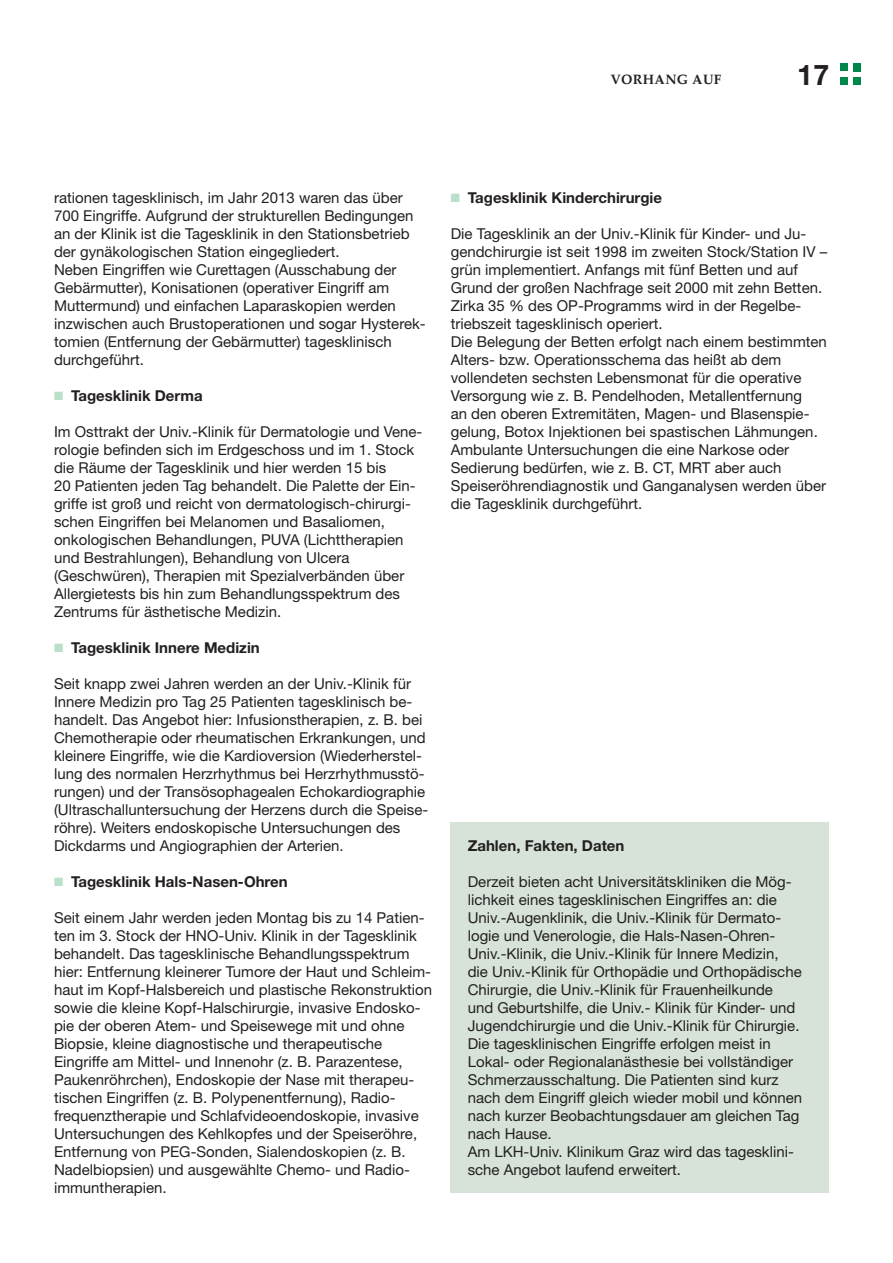
<style>
.page{position:relative;width:893px;height:1263px;background:#fff}
.page>*{position:absolute;margin:0;border:0;box-sizing:border-box;transform-origin:0 0}
.t1{font:700 28.5px "Helvetica Neue LT";color:#231f20}
.t2{font:15px/18px "Helvetica Neue LT";color:#231f20}
.t3{font:700 15px "Helvetica Neue LT";color:#231f20}
.t4{font:700 13.5px "Palatino";letter-spacing:.025em;color:#231f20}
.s1{color:#bae0ca}
</style>
<div class="page">
<div style="left:853px;top:64px;width:8px;height:8px;background:#00854a"></div>
<div style="left:840px;top:64px;width:7px;height:7px;background:#00854a"></div>
<div style="left:853px;top:77px;width:8px;height:8px;background:#00854a"></div>
<div style="left:840px;top:77px;width:7px;height:8px;background:#00854a"></div>
<div style="left:451px;top:823px;width:378px;height:370px;background:#d7e3d8"></div>
<p class="t4" style="left:610px;top:68px;width:112px">VORHANG AUF</p>
<h1 class="t1" style="left:797px;top:57px;width:33px">17</h1>
<p class="t2" style="left:54px;top:189px;width:372px">rationen tagesklinisch, im Jahr 2013 waren das über 700 Eingriffe. Aufgrund der strukturellen Bedingungen an der Klinik ist die Tagesklinik in den Stationsbetrieb der gynäkologischen Station eingegliedert.<br>Neben Eingriffen wie Curettagen (Ausschabung der Gebärmutter), Konisationen (operativer Eingriff am Muttermund) und einfachen Laparaskopien werden inzwischen auch Brustoperationen und sogar Hysterek&shy;tomien (Entfernung der Gebärmutter) tagesklinisch durchgeführt.</p>
<p class="t3" style="left:54px;top:387px;width:150px"><span class="s1">■</span> Tagesklinik Derma</p>
<p class="t2" style="left:54px;top:423px;width:370px">Im Osttrakt der Univ.-Klinik für Dermatologie und Vene&shy;rologie befinden sich im Erdgeschoss und im 1. Stock die Räume der Tagesklinik und hier werden 15 bis<br>20 Patienten jeden Tag behandelt. Die Palette der Ein&shy;griffe ist groß und reicht von dermatologisch-chirurgi&shy;schen Eingriffen bei Melanomen und Basaliomen, onkologischen Behandlungen, PUVA (Lichttherapien und Bestrahlungen), Behandlung von Ulcera (Geschwüren), Therapien mit Spezialverbänden über Allergietests bis hin zum Behandlungsspektrum des Zentrums für ästhetische Medizin.</p>
<p class="t3" style="left:54px;top:639px;width:207px"><span class="s1">■</span> Tagesklinik Innere Medizin</p>
<p class="t2" style="left:54px;top:675px;width:374px">Seit knapp zwei Jahren werden an der Univ.-Klinik für Innere Medizin pro Tag 25 Patienten tagesklinisch be&shy;handelt. Das Angebot hier: Infusionstherapien, z. B. bei Chemotherapie oder rheumatischen Erkrankungen, und kleinere Eingriffe, wie die Kardioversion (Wiederherstel&shy;lung des normalen Herzrhythmus bei Herzrhythmusstö&shy;rungen) und der Transösophagealen Echokardiographie (Ultraschalluntersuchung der Herzens durch die Speise&shy;röhre). Weiters endoskopische Untersuchungen des Dickdarms und Angiographien der Arterien.</p>
<p class="t3" style="left:54px;top:873px;width:235px"><span class="s1">■</span> Tagesklinik Hals-Nasen-Ohren</p>
<p class="t2" style="left:54px;top:909px;width:380px">Seit einem Jahr werden jeden Montag bis zu 14 Patien&shy;ten im 3. Stock der HNO-Univ. Klinik in der Tagesklinik behandelt. Das tagesklinische Behandlungsspektrum hier: Entfernung kleinerer Tumore der Haut und Schleim&shy;haut im Kopf-Halsbereich und plastische Rekonstruktion sowie die kleine Kopf-Halschirurgie, invasive Endosko&shy;pie der oberen Atem- und Speisewege mit und ohne Biopsie, kleine diagnostische und therapeutische Eingriffe am Mittel- und Innenohr (z. B. Parazentese, Paukenröhrchen), Endoskopie der Nase mit therapeu&shy;tischen Eingriffen (z. B. Polypenentfernung), Radio&shy;frequenztherapie und Schlafvideoendoskopie, invasive Untersuchungen des Kehlkopfes und der Speiseröhre, Entfernung von PEG-Sonden, Sialendoskopien (z. B.<br>Nadelbiopsien) und ausgewählte Chemo- und Radio&shy;immuntherapien.</p>
<p class="t3" style="left:451px;top:188px;width:213px"><span class="s1">■</span> Tagesklinik Kinderchirurgie</p>
<p class="t2" style="left:451px;top:225px;width:378px">Die Tagesklinik an der Univ.-Klinik für Kinder- und Ju&shy;gendchirurgie ist seit 1998 im zweiten Stock/Station IV – grün implementiert. Anfangs mit fünf Betten und auf Grund der großen Nachfrage seit 2000 mit zehn Betten.<br>Zirka 35 % des OP-Programms wird in der Regelbe&shy;triebszeit tagesklinisch operiert.<br>Die Belegung der Betten erfolgt nach einem bestimmten Alters- bzw. Operationsschema das heißt ab dem vollendeten sechsten Lebensmonat für die operative Versorgung wie z. B. Pendelhoden, Metallentfernung<br>an den oberen Extremitäten, Magen- und Blasenspie&shy;gelung, Botox Injektionen bei spastischen Lähmungen.<br>Ambulante Untersuchungen die eine Narkose oder Sedierung bedürfen, wie z. B. CT, MRT aber auch Speiseröhrendiagnostik und Ganganalysen werden über die Tagesklinik durchgeführt.</p>
<p class="t3" style="left:468px;top:836px;width:158px">Zahlen, Fakten, Daten</p>
<p class="t2" style="left:468px;top:872px;width:336px">Derzeit bieten acht Universitätskliniken die Mög&shy;lichkeit eines tagesklinischen Eingriffes an: die Univ.-Augenklinik, die Univ.-Klinik für Dermato&shy;logie und Venerologie, die Hals-Nasen-Ohren-Univ.-Klinik, die Univ.-Klinik für Innere Medizin, die Univ.-Klinik für Orthopädie und Orthopädische Chirurgie, die Univ.-Klinik für Frauenheilkunde<br>und Geburtshilfe, die Univ.- Klinik für Kinder- und Jugendchirurgie und die Univ.-Klinik für Chirurgie.<br>Die tagesklinischen Eingriffe erfolgen meist in Lokal- oder Regionalanästhesie bei vollständiger Schmerzausschaltung. Die Patienten sind kurz nach dem Eingriff gleich wieder mobil und können nach kurzer Beobachtungsdauer am gleichen Tag nach Hause.<br>Am LKH-Univ. Klinikum Graz wird das tagesklini&shy;sche Angebot laufend erweitert.</p>
</div>
